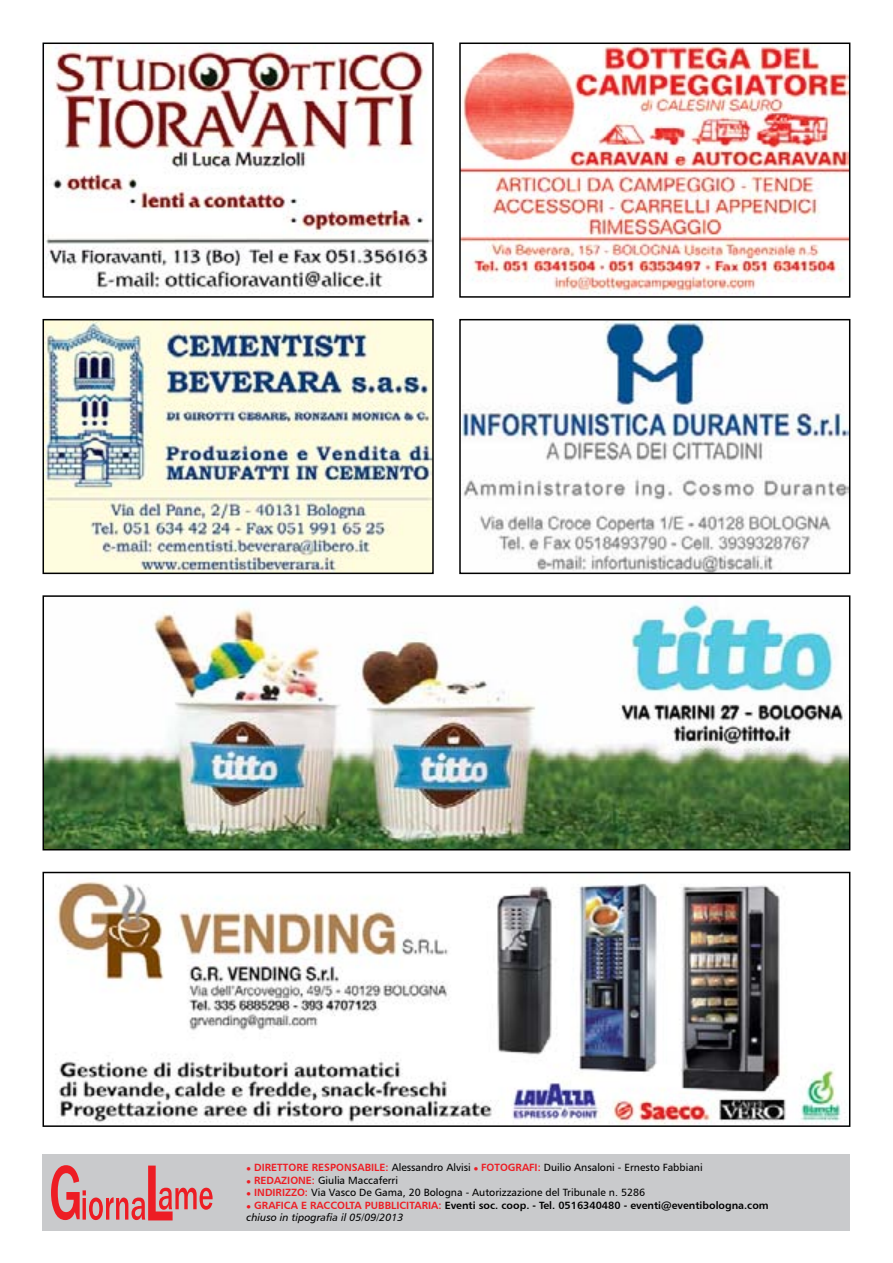
<style>
.page{position:relative;width:893px;height:1263px;background:#fff}
.page>*{position:absolute;margin:0;border:0;box-sizing:border-box;transform-origin:0 0}
.t1{font:10.5px "Humanist 777 BT Roman B";color:#000}
.t2{font:10.5px "Humanist 777 BT Bold B";color:#000}
.t3{font:10.5px "Humanist 777 BT Italic B";color:#000}
.s1{color:#ed1d24}
.s2{font-family:"Humanist 777 BT Bold B";color:#ed1d24}
</style>
<div class="page">
<div style="left:43px;top:1154px;width:807px;height:77px;background:#c9cacc"></div>
<svg style="left:51px;top:1165px;width:162px;height:55px"></svg>
<img style="left:46px;top:46px;width:385px;height:248px">
<div style="left:43px;top:43px;width:391px;height:255px;border:2px solid #000"></div>
<img style="left:462px;top:46px;width:385px;height:248px">
<div style="left:459px;top:43px;width:391px;height:255px;border:2px solid #000"></div>
<img style="left:46px;top:598px;width:801px;height:249px">
<div style="left:43px;top:595px;width:807px;height:255px;border:2px solid #000"></div>
<img style="left:56px;top:881px;width:785px;height:243px">
<div style="left:43px;top:872px;width:807px;height:255px;border:2px solid #000"></div>
<img style="left:46px;top:322px;width:385px;height:249px">
<div style="left:43px;top:319px;width:391px;height:255px;border:2px solid #000"></div>
<img style="left:462px;top:322px;width:385px;height:249px">
<div style="left:459px;top:319px;width:391px;height:255px;border:2px solid #000"></div>
<p class="t1" style="left:247px;top:1161px;width:458px"><span class="s1">●</span> <span class="s2">DIRETTORE RESPONSABILE:</span> Alessandro Alvisi <span class="s1">●</span> <span class="s2">FOTOGRAFI:</span> Duilio Ansaloni - Ernesto Fabbiani</p>
<p class="t1" style="left:247px;top:1173px;width:153px"><span class="s1">●</span> <span class="s2">REDAZIONE:</span> Giulia Maccaferri</p>
<p class="t1" style="left:247px;top:1186px;width:400px"><span class="s1">●</span> <span class="s2">INDIRIZZO:</span> Via Vasco De Gama, 20 Bologna - Autorizzazione del Tribunale n. 5286</p>
<p class="t2" style="left:247px;top:1198px;width:524px"><span class="s1">● GRAFICA E RACCOLTA PUBBLICITARIA:</span> EVENTI SOC. COOP. - TEL. 0516340480 - EVENTI@EVENTIBOLOGNA.COM</p>
<p class="t3" style="left:247px;top:1211px;width:158px">chiuso in tipografia il 05/09/2013</p>
</div>
